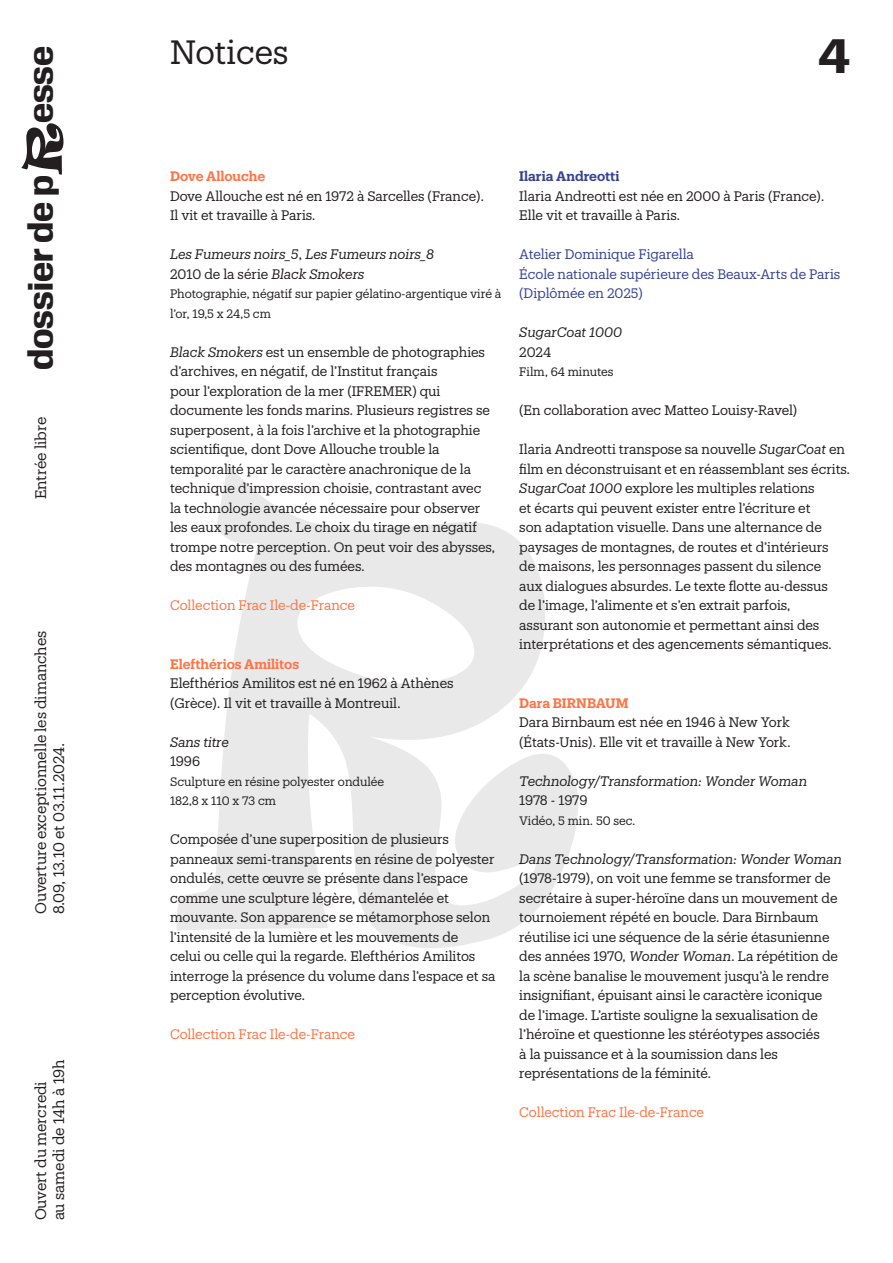
<style>
.page{position:relative;width:893px;height:1263px;background:#fff}
.page>*{position:absolute;margin:0;border:0;box-sizing:border-box;transform-origin:0 0}
.RESERVES_texte_CP{font:700 45px "Review";color:#231f20}
.t1{font:700 33px "Review";color:#231f20}
.RESERVES_titre_artiste{font:33px "Produkt";letter-spacing:-.005em;color:#231f20}
.PLATEAU_texte_biographie{font:15px/18px "Produkt";letter-spacing:-.01em;color:#231f20}
.RESERVES_texte_biographie{font:15px/18px "Produkt";color:#231f20}
.t2{font:13.5px/19.5px "Produkt";letter-spacing:-.005em;color:#231f20}
.t3{font:italic 13.5px "Produkt";letter-spacing:-.005em;color:#231f20}
.t4{font:13.5px "Produkt";color:#364393}
.t5{font:13.5px "Produkt";letter-spacing:-.005em;color:#ff7446}
.t6{font:600 13.5px "Produkt";letter-spacing:-.005em;color:#ff7446}
.t7{font:600 13.5px "Produkt";color:#364393}
.t8{font:12px/19.5px "Produkt";letter-spacing:-.005em;color:#231f20}
.s1{font-style:normal}
.s2{font-style:italic}
</style>
<div class="page">
<svg style="left:176px;top:465px;width:402px;height:483px;fill:#e9e9e9"></svg>
<svg style="left:21px;top:123px;width:43px;height:52px"></svg>
<p class="t1" style="left:17px;top:123px;width:79px;rotate:-90deg">esse</p>
<p class="t1" style="left:17px;top:370px;width:197px;rotate:-90deg">dossier de p</p>
<p class="RESERVES_texte_biographie" style="left:31px;top:499px;width:84px;rotate:-90deg">Entrée libre</p>
<p class="PLATEAU_texte_biographie" style="left:31px;top:914px;width:284px;rotate:-90deg">Ouverture exceptionnelle les dimanches<br>8.09, 13.10 et 03.11.2024.</p>
<p class="RESERVES_texte_biographie" style="left:31px;top:1220px;width:162px;rotate:-90deg">Ouvert du mercredi<br>au samedi de 14h à 19h</p>
<p class="RESERVES_titre_artiste" style="left:170px;top:29px;width:120px">Notices</p>
<p class="RESERVES_texte_CP" style="left:818px;top:25px;width:34px">4</p>
<p class="t6" style="left:170px;top:167px;width:97px">Dove Allouche</p>
<p class="t2" style="left:170px;top:185px;width:316px">Dove Allouche est né en 1972 à Sarcelles (France).</p>
<p class="t2" style="left:170px;top:205px;width:147px">Il vit et travaille à Paris.</p>
<p class="t3" style="left:170px;top:245px;width:265px">Les Fumeurs noirs_5<span class="s1">,</span> Les Fumeurs noirs_8</p>
<p class="t2" style="left:170px;top:263px;width:196px">2010 de la série <span class="s2">Black Smokers</span></p>
<p class="t8" style="left:170px;top:283px;width:333px">Photographie, négatif sur papier gélatino-argentique viré à l’or, 19,5 x 24,5 cm</p>
<p class="t2" style="left:170px;top:341px;width:327px"><span class="s2">Black Smokers</span> est un ensemble de photographies d’archives, en négatif, de l’Institut français<br>pour l’exploration de la mer (IFREMER) qui documente les fonds marins. Plusieurs registres se superposent, à la fois l’archive et la photographie scientifique, dont Dove Allouche trouble la temporalité par le caractère anachronique de la technique d’impression choisie, contrastant avec la technologie avancée nécessaire pour observer les eaux profondes. Le choix du tirage en négatif trompe notre perception. On peut voir des abysses, des montagnes ou des fumées.</p>
<p class="t5" style="left:170px;top:596px;width:186px">Collection Frac Ile-de-France</p>
<p class="t6" style="left:170px;top:654px;width:131px">Elefthérios Amilitos</p>
<p class="t2" style="left:170px;top:673px;width:285px">Elefthérios Amilitos est né en 1962 à Athènes (Grèce). Il vit et travaille à Montreuil.</p>
<p class="t3" style="left:170px;top:732px;width:60px">Sans titre</p>
<p class="t2" style="left:170px;top:751px;width:32px">1996</p>
<p class="t8" style="left:170px;top:771px;width:215px">Sculpture en résine polyester ondulée</p>
<p class="t8" style="left:170px;top:790px;width:108px">182,8 x 110 x 73 cm</p>
<p class="t2" style="left:170px;top:829px;width:327px">Composée d’une superposition de plusieurs panneaux semi-transparents en résine de polyester ondulés, cette œuvre se présente dans l’espace comme une sculpture légère, démantelée et mouvante. Son apparence se métamorphose selon l’intensité de la lumière et les mouvements de<br>celui ou celle qui la regarde. Elefthérios Amilitos interroge la présence du volume dans l’espace et sa perception évolutive.</p>
<p class="t5" style="left:170px;top:1025px;width:186px">Collection Frac Ile-de-France</p>
<p class="t7" style="left:519px;top:167px;width:102px">Ilaria Andreotti</p>
<p class="t2" style="left:519px;top:185px;width:307px">Ilaria Andreotti est née en 2000 à Paris (France).<br>Elle vit et travaille à Paris.</p>
<p class="t4" style="left:519px;top:245px;width:176px">Atelier Dominique Figarella</p>
<p class="t4" style="left:519px;top:264px;width:323px">École nationale supérieure des Beaux-Arts de Paris</p>
<p class="t4" style="left:519px;top:284px;width:125px">(Diplômée en 2025)</p>
<p class="t3" style="left:519px;top:323px;width:104px">SugarCoat 1000</p>
<p class="t2" style="left:519px;top:341px;width:33px">2024</p>
<p class="t8" style="left:519px;top:361px;width:96px">Film, 64 minutes</p>
<p class="t2" style="left:519px;top:400px;width:279px">(En collaboration avec Matteo Louisy-Ravel)</p>
<p class="t2" style="left:519px;top:439px;width:333px">Ilaria Andreotti transpose sa nouvelle <span class="s2">SugarCoat</span> en film en déconstruisant et en réassemblant ses écrits.<br><span class="s2">SugarCoat 1000</span> explore les multiples relations<br>et écarts qui peuvent exister entre l’écriture et<br>son adaptation visuelle. Dans une alternance de paysages de montagnes, de routes et d’intérieurs<br>de maisons, les personnages passent du silence<br>aux dialogues absurdes. Le texte flotte au-dessus<br>de l’image, l’alimente et s’en extrait parfois,<br>assurant son autonomie et permettant ainsi des interprétations et des agencements sémantiques.</p>
<p class="t6" style="left:519px;top:693px;width:111px">Dara BIRNBAUM</p>
<p class="t2" style="left:519px;top:712px;width:272px">Dara Birnbaum est née en 1946 à New York</p>
<p class="t2" style="left:519px;top:731px;width:273px">(États-Unis). Elle vit et travaille à New York.</p>
<p class="t3" style="left:519px;top:771px;width:289px">Technology/Transformation: Wonder Woman</p>
<p class="t2" style="left:519px;top:790px;width:70px">1978 - 1979</p>
<p class="t8" style="left:519px;top:810px;width:118px">Vidéo, 5 min. 50 sec.</p>
<p class="t2" style="left:519px;top:848px;width:324px"><span class="s2">Dans Technology/Transformation: Wonder Woman </span>(1978-1979), on voit une femme se transformer de secrétaire à super-héroïne dans un mouvement de tournoiement répété en boucle. Dara Birnbaum réutilise ici une séquence de la série étasunienne des années 1970, <span class="s2">Wonder Woman</span>. La répétition de la scène banalise le mouvement jusqu’à le rendre insignifiant, épuisant ainsi le caractère iconique<br>de l’image. L’artiste souligne la sexualisation de l’héroïne et questionne les stéréotypes associés<br>à la puissance et à la soumission dans les représentations de la féminité.</p>
<p class="t5" style="left:519px;top:1103px;width:186px">Collection Frac Ile-de-France</p>
</div>
